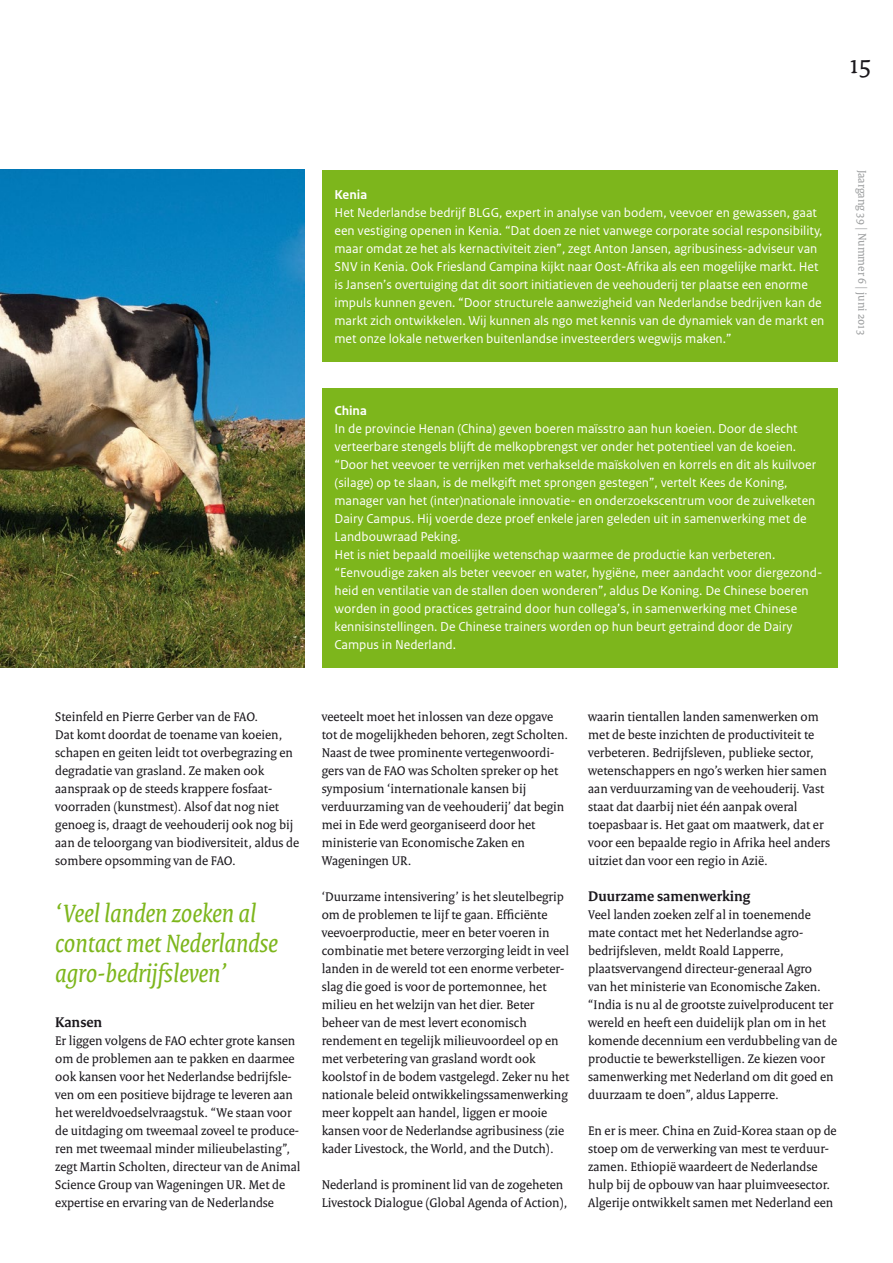
<style>
.page{position:relative;width:893px;height:1263px;background:#fff}
.page>*{position:absolute;margin:0;border:0;box-sizing:border-box;transform-origin:0 0}
.t1{font:italic 27px/30px "Rijksoverheid Serif";color:#7db61c}
.t2{font:27px "Rijksoverheid Serif";color:#1a171c}
.t3{font:700 15px "Rijksoverheid Serif";color:#1a171c}
.t4{font:13.5px/18px "Rijksoverheid Serif";color:#1a171c}
.t5{font:13.5px/18px "Rijksoverheid Sans Text";color:#fff}
.t6{font:700 13.5px "Rijksoverheid Sans Text";color:#fff}
.t7{font:12px "Rijksoverheid Serif";color:#9c9e9f}
</style>
<div class="page">
<div style="left:322px;top:170px;width:516px;height:191px;background:#7db61c"></div>
<div style="left:322px;top:388px;width:516px;height:279px;background:#7db61c"></div>
<img style="left:0;top:170px;width:305px;height:497px">
<h1 class="t2" style="left:849px;top:48px;width:23px">15</h1>
<p class="t6" style="left:334px;top:187px;width:34px">Kenia</p>
<p class="t5" style="left:334px;top:204px;width:491px">Het Nederlandse bedrijf BLGG, expert in analyse van bodem, veevoer en gewassen, gaat een vestiging openen in Kenia. “Dat doen ze niet vanwege corporate social responsibility, maar omdat ze het als kernactiviteit zien”, zegt Anton Jansen, agribusiness-adviseur van SNV in Kenia. Ook Friesland Campina kijkt naar Oost-Afrika als een mogelijke markt. Het is Jansen’s overtuiging dat dit soort initiatieven de veehouderij ter plaatse een enorme impuls kunnen geven. “Door structurele aanwezigheid van Nederlandse bedrijven kan de markt zich ontwikkelen. Wij kunnen als ngo met kennis van de dynamiek van de markt en met onze lokale netwerken buitenlandse investeerders wegwijs maken.”</p>
<p class="t7" style="left:869px;top:170px;width:167px;rotate:90deg">Jaargang 39 | Nummer 6 | juni 2013</p>
<p class="t6" style="left:334px;top:403px;width:34px">China</p>
<p class="t5" style="left:334px;top:420px;width:489px">In de provincie Henan (China) geven boeren maïsstro aan hun koeien. Door de slecht verteerbare stengels blijft de melkopbrengst ver onder het potentieel van de koeien. “Door het veevoer te verrijken met verhakselde maïskolven en korrels en dit als kuilvoer (silage) op te slaan, is de melkgift met sprongen gestegen”, vertelt Kees de Koning, manager van het (inter)nationale innovatie- en onderzoekscentrum voor de zuivelketen Dairy Campus. Hij voerde deze proef enkele jaren geleden uit in samenwerking met de Landbouwraad Peking.<br>Het is niet bepaald moeilijke wetenschap waarmee de productie kan verbeteren. “Eenvoudige zaken als beter veevoer en water, hygiëne, meer aandacht voor diergezond&shy;heid en ventilatie van de stallen doen wonderen”, aldus De Koning. De Chinese boeren worden in good practices getraind door hun collega’s, in samenwerking met Chinese kennisinstellingen. De Chinese trainers worden op hun beurt getraind door de Dairy Campus in Nederland.</p>
<p class="t4" style="left:55px;top:708px;width:245px">Steinfeld en Pierre Gerber van de FAO.<br>Dat komt doordat de toename van koeien, schapen en geiten leidt tot overbegrazing en degradatie van grasland. Ze maken ook aanspraak op de steeds krappere fosfaat&shy;voorraden (kunstmest). Alsof dat nog niet genoeg is, draagt de veehouderij ook nog bij aan de teloorgang van biodiversiteit, aldus de sombere opsomming van de FAO.</p>
<h1 class="t1" style="left:55px;top:898px;width:224px">‘Veel landen zoeken al contact met Nederlandse agro-bedrijfsleven’</h1>
<p class="t3" style="left:55px;top:1013px;width:49px">Kansen</p>
<p class="t4" style="left:55px;top:1032px;width:247px">Er liggen volgens de FAO echter grote kansen om de problemen aan te pakken en daarmee ook kansen voor het Nederlandse bedrijfsle&shy;ven om een positieve bijdrage te leveren aan het wereldvoedselvraagstuk. “We staan voor de uitdaging om tweemaal zoveel te produce&shy;ren met tweemaal minder milieubelasting”, zegt Martin Scholten, directeur van de Animal Science Group van Wageningen UR. Met de expertise en ervaring van de Nederlandse</p>
<p class="t4" style="left:322px;top:708px;width:248px">veeteelt moet het inlossen van deze opgave tot de mogelijkheden behoren, zegt Scholten.<br>Naast de twee prominente vertegenwoordi&shy;gers van de FAO was Scholten spreker op het symposium ‘internationale kansen bij verduurzaming van de veehouderij’ dat begin mei in Ede werd georganiseerd door het ministerie van Economische Zaken en Wageningen UR.</p>
<p class="t4" style="left:322px;top:888px;width:249px">‘Duurzame intensivering’ is het sleutelbegrip om de problemen te lijf te gaan. Efficiënte veevoerproductie, meer en beter voeren in combinatie met betere verzorging leidt in veel landen in de wereld tot een enorme verbeter&shy;slag die goed is voor de portemonnee, het milieu en het welzijn van het dier. Beter beheer van de mest levert economisch rendement en tegelijk milieuvoordeel op en met verbetering van grasland wordt ook koolstof in de bodem vastgelegd. Zeker nu het nationale beleid ontwikkelingssamenwerking meer koppelt aan handel, liggen er mooie kansen voor de Nederlandse agribusiness (zie kader Livestock, the World, and the Dutch).</p>
<p class="t4" style="left:322px;top:1176px;width:247px">Nederland is prominent lid van de zogeheten<br>Livestock Dialogue (Global Agenda of Action),</p>
<p class="t4" style="left:588px;top:708px;width:243px">waarin tientallen landen samenwerken om met de beste inzichten de productiviteit te verbeteren. Bedrijfsleven, publieke sector, wetenschappers en ngo’s werken hier samen aan verduurzaming van de veehouderij. Vast staat dat daarbij niet één aanpak overal toepasbaar is. Het gaat om maatwerk, dat er voor een bepaalde regio in Afrika heel anders uitziet dan voor een regio in Azië.</p>
<p class="t3" style="left:588px;top:887px;width:164px">Duurzame samenwerking</p>
<p class="t4" style="left:588px;top:906px;width:250px">Veel landen zoeken zelf al in toenemende mate contact met het Nederlandse agro&shy;bedrijfsleven, meldt Roald Lapperre, plaatsvervangend directeur-generaal Agro<br>van het ministerie van Economische Zaken. “India is nu al de grootste zuivelproducent ter wereld en heeft een duidelijk plan om in het komende decennium een verdubbeling van de productie te bewerkstelligen. Ze kiezen voor samenwerking met Nederland om dit goed en duurzaam te doen”, aldus Lapperre.</p>
<p class="t4" style="left:588px;top:1122px;width:250px">En er is meer. China en Zuid-Korea staan op de stoep om de verwerking van mest te verduur&shy;zamen. Ethiopië waardeert de Nederlandse hulp bij de opbouw van haar pluimveesector.<br>Algerije ontwikkelt samen met Nederland een</p>
</div>
